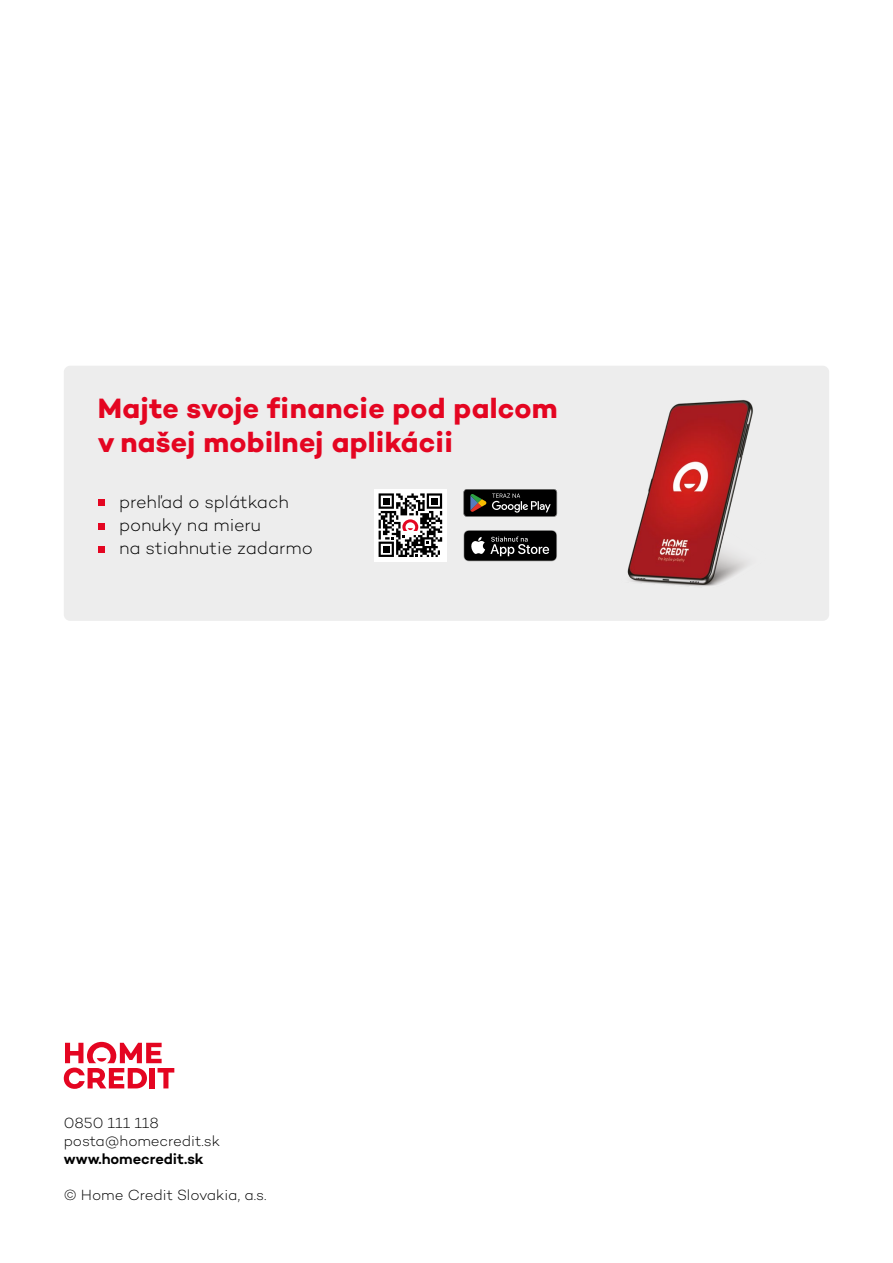
<style>
.page{position:relative;width:893px;height:1263px;background:#fff}
.page>*{position:absolute;margin:0;border:0;box-sizing:border-box;transform-origin:0 0}
.t1{font:700 28.5px/34.2px "Campton";letter-spacing:.01em;color:#e40521}
.t2{font:300 18px/23.2px "Campton";color:#000}
.t3{font:300 15px/18px "Campton";color:#000}
.t4{font:600 15px "Campton";color:#000}
</style>
<div class="page">
<svg style="left:64px;top:1042px;width:110px;height:47px"></svg>
<div style="left:64px;top:366px;width:765px;height:255px;background:#ededed;border-radius:6px"></div>
<div style="left:374px;top:489px;width:72px;height:72px;background:#fff"></div>
<svg style="left:379px;top:493px;width:63px;height:64px"></svg>
<div style="left:98px;top:499px;width:7px;height:7px;background:#e40521"></div>
<div style="left:98px;top:523px;width:7px;height:6px;background:#e40521"></div>
<div style="left:98px;top:546px;width:7px;height:7px;background:#e40521"></div>
<svg style="left:463px;top:489px;width:94px;height:28px;background:#2a2926"></svg>
<svg style="left:463px;top:530px;width:94px;height:31px;background:#2f2f2f"></svg>
<img style="left:627px;top:400px;width:126px;height:186px">
<h1 class="t1" style="left:98px;top:391px;width:461px">Majte svoje financie pod palcom v našej mobilnej aplikácii</h1>
<p class="t2" style="left:119px;top:490px;width:195px">prehľad o splátkach ponuky na mieru<br>na stiahnutie zadarmo</p>
<p class="t3" style="left:64px;top:1114px;width:158px">0850 111 118 posta@homecredit.sk</p>
<p class="t4" style="left:64px;top:1149px;width:141px">www.homecredit.sk</p>
<p class="t3" style="left:64px;top:1186px;width:204px">© Home Credit Slovakia, a.s.</p>
</div>
